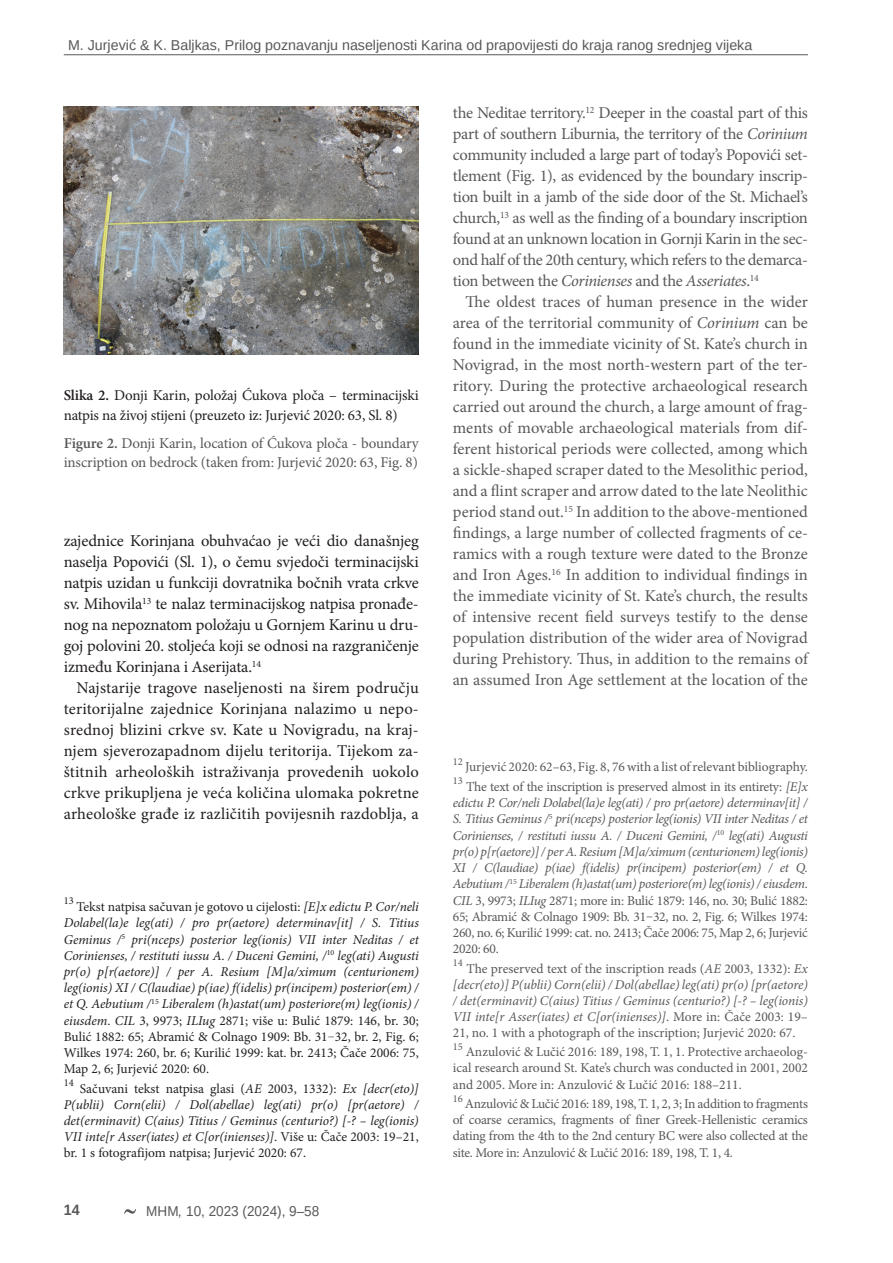
<style>
.page{position:relative;width:893px;height:1263px;background:#fff}
.page>*{position:absolute;margin:0;border:0;box-sizing:border-box;transform-origin:0 0}
.t1{font:16.5px/21px "Minion Pro";letter-spacing:-.015em;color:#57585a;text-align:justify}
.t2{font:16.5px/21px "Minion Pro";color:#231f20;text-align:justify}
.t3{font:15px/19.5px "Minion Pro";letter-spacing:-.01em;color:#231f20}
.t4{font:15px/19.5px "Minion Pro";letter-spacing:-.01em;color:#57585a}
.t5{font:700 15px "Arimo";color:#57585a;scale:.95 1}
.t6{font:14.25px "Arimo";color:#57585a}
.t7{font:14.25px "Arimo";color:#57585a;scale:.95 1}
.FUSNOTE_ENGLESKI{font:italic 13.5px/16.2px "Minion Pro";letter-spacing:-.015em;color:#57585a;text-align:justify}
.FUSNOTE{font:italic 13.5px/16.2px "Minion Pro";letter-spacing:-.01em;color:#231f20;text-align:justify}
.FUSNOTE_ENGLESKI-2{font:13.5px/16.2px "Minion Pro";letter-spacing:-.005em;color:#57585a;text-align:justify}
.FUSNOTE-2{font:10.5px "Minion Pro";color:#231f20}
.FUSNOTE_ENGLESKI-3{font:10.5px "Minion Pro";color:#57585a}
.s1{font-weight:600}
.s2{font-style:normal}
.s3{font-style:normal;color:#57585a}
.s4{font-style:italic}
</style>
<div class="page">
<hr style="left:64px;top:54px;width:744px;height:1px;background:#57585a">
<svg style="left:124px;top:1209px;width:12px;height:5px"></svg>
<img style="left:64px;top:107px;width:355px;height:247px">
<p class="t6" style="left:68px;top:36px;width:686px">M. Jurjević &amp; K. Baljkas, Prilog poznavanju naseljenosti Karina od prapovijesti do kraja ranog srednjeg vijeka</p>
<p class="t3" style="left:64px;top:386px;width:357px"><span class="s1">Slika 2.</span> Donji Karin, položaj Ćukova ploča – terminacijski natpis na živoj stijeni (preuzeto iz: Jurjević 2020: 63, Sl. 8)</p>
<p class="t4" style="left:64px;top:433px;width:357px"><span class="s1">Figure 2.</span> Donji Karin, location of Ćukova ploča - boundary inscription on bedrock (taken from: Jurjević 2020: 63, Fig. 8)</p>
<p class="t2" style="left:64px;top:531px;width:357px">zajednice Korinjana obuhvaćao je veći dio današnjeg naselja Popovići (Sl. 1), o čemu svjedoči terminacijski natpis uzidan u funkciji dovratnika bočnih vrata crkve sv. Mihovila<sup>13</sup> te nalaz terminacijskog natpisa pronađe&shy;nog na nepoznatom položaju u Gornjem Karinu u dru&shy;goj polovini 20. stoljeća koji se odnosi na razgraničenje između Korinjana i Aserijata.<sup>14</sup></p>
<p class="t2" style="left:64px;top:678px;width:357px;text-indent:13px">Najstarije tragove naseljenosti na širem području teritorijalne zajednice Korinjana nalazimo u nepo&shy;srednoj blizini crkve sv. Kate u Novigradu, na kraj&shy;njem sjeverozapadnom dijelu teritorija. Tijekom za&shy;štitnih arheoloških istraživanja provedenih uokolo crkve prikupljena je veća količina ulomaka pokretne arheološke građe iz različitih povijesnih razdoblja, a</p>
<p class="FUSNOTE-2" style="left:64px;top:894px;width:12px">13</p>
<p class="FUSNOTE" style="left:64px;top:899px;width:357px;text-indent:13px"><span class="s2">Tekst natpisa sačuvan je gotovo u cijelosti:</span> [E]x edictu P. Cor/neli Dolabel(la)e leg(ati) / pro pr(aetore) determinav[it] / S. Titius Geminus /<sup>5</sup> pri(nceps) posterior leg(ionis) VII inter Neditas / et Corinienses, / restituti iussu A. / Duceni Gemini, /<sup>10</sup> leg(ati) Augusti pr(o) p[r(aetore)] / per A. Resium [M]a/ximum (centurionem) leg(ionis) XI / C(laudiae) p(iae) f(idelis) pr(incipem) posterior(em) / et Q. Aebutium /<sup>15</sup> Liberalem (h)astat(um) posteriore(m) leg(ionis) / eiusdem<span class="s2">.</span> CIL <span class="s2">3, 9973;</span> ILIug <span class="s2">2871; više u: Bulić 1879: 146, br. 30; Bulić 1882: 65; Abramić &amp; Colnago 1909: Bb. 31</span><span class="s3">–</span><span class="s2">32, br. 2, Fig. 6; Wilkes 1974: 260, br. 6; Kurilić 1999: kat. br. 2413; Čače 2006: 75, Map 2, 6; Jurjević 2020: 60.</span></p>
<p class="FUSNOTE-2" style="left:64px;top:1075px;width:12px">14</p>
<p class="FUSNOTE" style="left:64px;top:1080px;width:357px;text-indent:16px"><span class="s2">Sačuvani tekst natpisa glasi (</span>AE <span class="s2">2003, 1332):</span> Ex [decr(eto)] P(ublii) Corn(elii) / Dol(abellae) leg(ati) pr(o) [pr(aetore) / det(erminavit) C(aius) Titius / Geminus (centurio?) [-? – leg(ionis)<br>VII inte[r Asser(iates) et C[or(inienses)]<span class="s2">. Više u: Čače 2003: 19–21, br. 1 s fotografijom natpisa; Jurjević 2020: 67.</span></p>
<p class="t5" style="left:64px;top:1200px;width:18px">14</p>
<p class="t7" style="left:146px;top:1202px;width:184px">MHM<span class="s4">,</span> 10, 2023 (2024), 9–58</p>
<p class="t1" style="left:453px;top:103px;width:357px">the Neditae territory.<sup>12</sup> Deeper in the coastal part of this part of southern Liburnia, the territory of the <span class="s4">Corinium </span>community included a large part of today’s Popovići set&shy;tlement (Fig. 1), as evidenced by the boundary inscrip&shy;tion built in a jamb of the side door of the St. Michael’s church,<sup>13</sup> as well as the finding of a boundary inscription found at an unknown location in Gornji Karin in the sec&shy;ond half of the 20th century, which refers to the demarca&shy;tion between the <span class="s4">Corinienses</span> and the <span class="s4">Asseriates</span>.<sup>14</sup></p>
<p class="t1" style="left:453px;top:292px;width:357px;text-indent:13px">The oldest traces of human presence in the wider area of the territorial community of <span class="s4">Corinium</span> can be found in the immediate vicinity of St. Kate’s church in Novigrad, in the most north-western part of the ter&shy;ritory. During the protective archaeological research carried out around the church, a large amount of frag&shy;ments of movable archaeological materials from dif&shy;ferent historical periods were collected, among which a sickle-shaped scraper dated to the Mesolithic period, and a flint scraper and arrow dated to the late Neolithic period stand out.<sup>15</sup> In addition to the above-mentioned findings, a large number of collected fragments of ce&shy;ramics with a rough texture were dated to the Bronze and Iron Ages.<sup>16</sup> In addition to individual findings in the immediate vicinity of St. Kate’s church, the results of intensive recent field surveys testify to the dense population distribution of the wider area of Novigrad during Prehistory. Thus, in addition to the remains of an assumed Iron Age settlement at the location of the</p>
<p class="FUSNOTE_ENGLESKI-2" style="left:453px;top:758px;width:357px"><sup>12</sup> Jurjević 2020: 62–63, Fig. 8, 76 with a list of relevant bibliography.</p>
<p class="FUSNOTE_ENGLESKI-3" style="left:453px;top:774px;width:11px">13</p>
<p class="FUSNOTE_ENGLESKI" style="left:453px;top:779px;width:357px;text-indent:13px"><span class="s2">The text of the inscription is preserved almost in its entirety:</span> [E]x edictu P. Cor/neli Dolabel(la)e leg(ati) / pro pr(aetore) determinav[it] / S. Titius Geminus /<sup>5</sup> pri(nceps) posterior leg(ionis) VII inter Neditas / et Corinienses, / restituti iussu A. / Duceni Gemini, /<sup>10</sup> leg(ati) Augusti pr(o) p[r(aetore)] / per A. Resium [M]a/ximum (centurionem) leg(ionis)<br>XI / C(laudiae) p(iae) f(idelis) pr(incipem) posterior(em) / et Q.<br>Aebutium /<sup>15</sup> Liberalem (h)astat(um) posteriore(m) leg(ionis) / eiusdem<span class="s2">.<br></span>CIL <span class="s2">3, 9973;</span> ILIug <span class="s2">2871; more in: Bulić 1879: 146, no. 30; Bulić 1882:<br>65; Abramić &amp; Colnago 1909: Bb. 31–32, no. 2, Fig. 6; Wilkes 1974:<br>260, no. 6; Kurilić 1999: cat. no. 2413; Čače 2006: 75, Map 2, 6; Jurjević 2020: 60.</span></p>
<p class="FUSNOTE_ENGLESKI-3" style="left:453px;top:955px;width:12px">14</p>
<p class="FUSNOTE_ENGLESKI" style="left:453px;top:960px;width:357px;text-indent:13px"><span class="s2">The preserved text of the inscription reads (</span>AE <span class="s2">2003, 1332):</span> Ex [decr(eto)] P(ublii) Corn(elii) / Dol(abellae) leg(ati) pr(o) [pr(aetore) / det(erminavit) C(aius) Titius / Geminus (centurio?) [-? – leg(ionis)<br>VII inte[r Asser(iates) et C[or(inienses)]<span class="s2">. More in: Čače 2003: 19– 21, no. 1 with a photograph of the inscription; Jurjević 2020: 67.</span></p>
<p class="FUSNOTE_ENGLESKI-2" style="left:453px;top:1044px;width:357px"><sup>15</sup> Anzulović &amp; Lučić 2016: 189, 198, T. 1, 1. Protective archaeolog&shy;ical research around St. Kate’s church was conducted in 2001, 2002 and 2005. More in: Anzulović &amp; Lučić 2016: 188–211.</p>
<p class="FUSNOTE_ENGLESKI-2" style="left:453px;top:1096px;width:357px"><sup>16</sup> Anzulović &amp; Lučić 2016: 189, 198, T. 1, 2, 3; In addition to fragments of coarse ceramics, fragments of finer Greek-Hellenistic ceramics dating from the 4th to the 2nd century BC were also collected at the site. More in: Anzulović &amp; Lučić 2016: 189, 198, T. 1, 4.</p>
</div>
